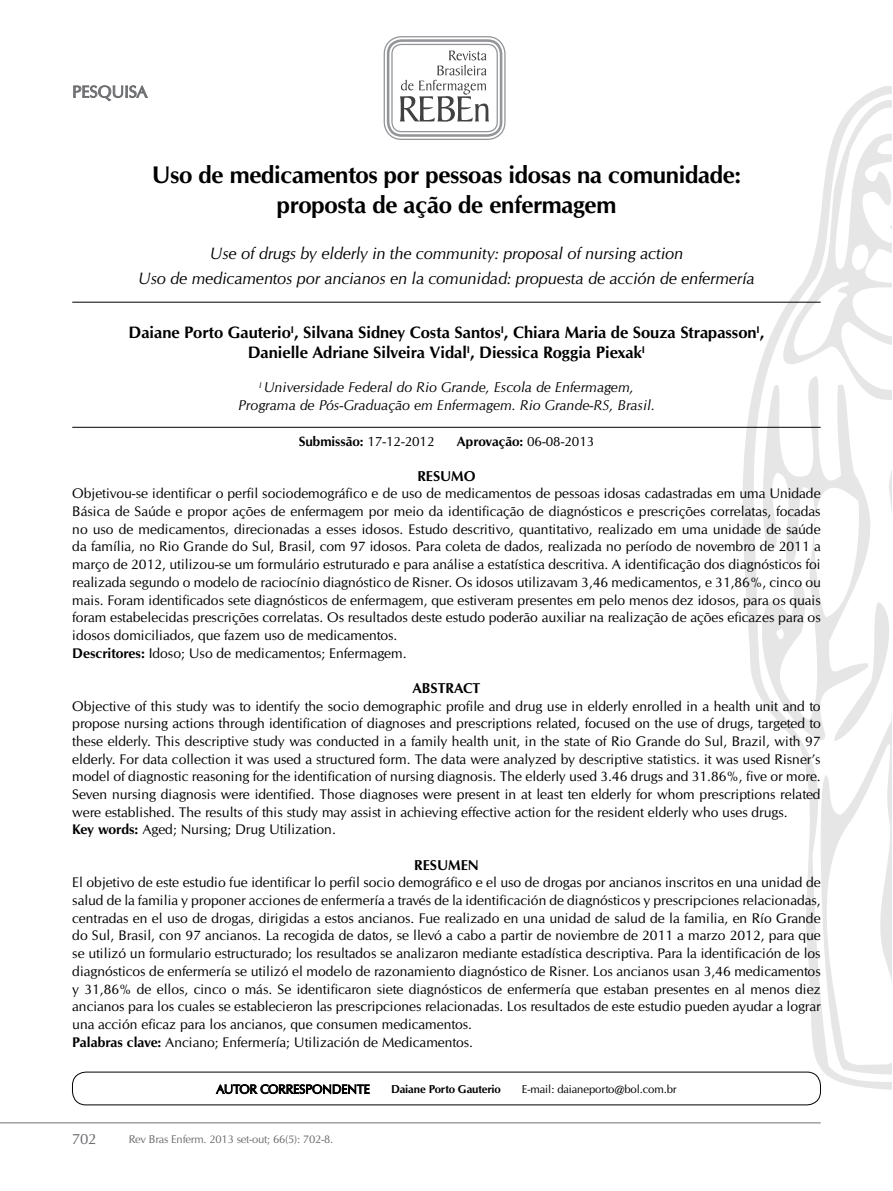
<style>
.page{position:relative;width:893px;height:1191px;background:#fff}
.page>*{position:absolute;margin:0;border:0;box-sizing:border-box;transform-origin:0 0}
.t1{font:700 24px/30px "URW Classico";letter-spacing:-.01em;color:#000;text-align:center}
.t2{font:700 16.5px/19.8px "URW Classico";color:#000;text-align:center}
.t3{font:italic 16.5px/25.2px "URW Classico";letter-spacing:-.01em;color:#000;text-align:center}
.t4{font:16.5px "URW Classico";color:#6d6e71}
.t5{font:15px "URW Classico";color:#6d6e71}
.t6{font:italic 14.25px/17.1px "URW Classico";color:#000;text-align:center}
.t7{font:700 14.25px "URW Classico";color:#000}
.t8{font:13.95px/17.7px "URW Classico";color:#000}
.t9{font:700 13.5px "URW Classico";color:#000}
.t10{font:12.45px "URW Classico";letter-spacing:-.01em;color:#000}
.t11{font:11.4px "URW Classico";letter-spacing:-.01em;color:#000}
.t12{font:700 11.4px "URW Classico";letter-spacing:-.01em;color:#000}
.t13{font:11.25px "URW Classico";letter-spacing:-.015em;color:#6d6e71}
.s1{font-weight:400}
.s2{font-weight:700}
</style>
<div class="page">
<svg style="left:719px;top:86px;width:173px;height:1003px"></svg>
<div style="left:384px;top:36px;width:122px;height:104px;border:1px solid #939598;border-radius:17px"></div>
<div style="left:387px;top:39px;width:115px;height:98px;border:3px solid #939598;border-radius:14px"></div>
<div style="left:391px;top:44px;width:107px;height:88px;border:1px solid #939598;border-radius:10px"></div>
<svg style="left:400px;top:51px;width:89px;height:71px"></svg>
<hr style="left:0;top:1122px;width:821px;height:1px;background:#6d6e71">
<hr style="left:72px;top:302px;width:749px;height:1px;background:#000">
<hr style="left:72px;top:427px;width:749px;height:1px;background:#000">
<svg style="left:73px;top:86px;width:75px;height:15px"></svg>
<div style="left:72px;top:1072px;width:749px;height:33px;border:1px solid #000;border-radius:14px"></div>
<svg style="left:216px;top:1084px;width:153px;height:9px"></svg>
<p class="t4" style="left:72px;top:82px;width:11px">pesquisa</p>
<h1 class="t1" style="left:152px;top:159px;width:591px">Uso de medicamentos por pessoas idosas na comunidade: proposta de ação de enfermagem</h1>
<p class="t3" style="left:138px;top:241px;width:618px">Use of drugs by elderly in the community: proposal of nursing action<br>Uso de medicamentos por ancianos en la comunidad: propuesta de acción de enfermería</p>
<p class="t2" style="left:129px;top:323px;width:637px">Daiane Porto Gauterio<sup>I</sup>, Silvana Sidney Costa Santos<sup>I</sup>, Chiara Maria de Souza Strapasson<sup>I</sup>,<br>Danielle Adriane Silveira Vidal<sup>I</sup>, Diessica Roggia Piexak<sup>I</sup></p>
<p class="t6" style="left:238px;top:379px;width:418px"><sup>I</sup> Universidade Federal do Rio Grande, Escola de Enfermagem,<br>Programa de Pós-Graduação em Enfermagem. Rio Grande-RS, Brasil.</p>
<p class="t9" style="left:299px;top:432px;width:137px">Submissão: <span class="s1">17-12-2012</span></p>
<p class="t9" style="left:457px;top:432px;width:139px">Aprovação: <span class="s1">06-08-2013</span></p>
<p class="t7" style="left:417px;top:467px;width:60px">RESUMO</p>
<p class="t8" style="left:72px;top:485px;width:750px">Objetivou-se identificar o perfil sociodemográfico e de uso de medicamentos de pessoas idosas cadastradas em uma Unidade Básica de Saúde e propor ações de enfermagem por meio da identificação de diagnósticos e prescrições correlatas, focadas no uso de medicamentos, direcionadas a esses idosos. Estudo descritivo, quantitativo, realizado em uma unidade de saúde da família, no Rio Grande do Sul, Brasil, com 97 idosos. Para coleta de dados, realizada no período de novembro de 2011 a março de 2012, utilizou-se um formulário estruturado e para análise a estatística descritiva. A identificação dos diagnósticos foi realizada segundo o modelo de raciocínio diagnóstico de Risner. Os idosos utilizavam 3,46 medicamentos, e 31,86%, cinco ou mais. Foram identificados sete diagnósticos de enfermagem, que estiveram presentes em pelo menos dez idosos, para os quais foram estabelecidas prescrições correlatas. Os resultados deste estudo poderão auxiliar na realização de ações eficazes para os idosos domiciliados, que fazem uso de medicamentos.<br><span class="s2">Descritores:</span> Idoso; Uso de medicamentos; Enfermagem.</p>
<p class="t7" style="left:412px;top:679px;width:69px">ABSTRACT</p>
<p class="t8" style="left:72px;top:697px;width:750px">Objective of this study was to identify the socio demographic profile and drug use in elderly enrolled in a health unit and to propose nursing actions through identification of diagnoses and prescriptions related, focused on the use of drugs, targeted to these elderly. This descriptive study was conducted in a family health unit, in the state of Rio Grande do Sul, Brazil, with 97 elderly. For data collection it was used a structured form. The data were analyzed by descriptive statistics. it was used Risner’s model of diagnostic reasoning for the identification of nursing diagnosis. The elderly used 3.46 drugs and 31.86%, five or more.<br>Seven nursing diagnosis were identified. Those diagnoses were present in at least ten elderly for whom prescriptions related were established. The results of this study may assist in achieving effective action for the resident elderly who uses drugs.<br><span class="s2">Key words:</span> Aged; Nursing; Drug Utilization.</p>
<p class="t7" style="left:414px;top:856px;width:66px">RESUMEN</p>
<p class="t8" style="left:72px;top:874px;width:750px">El objetivo de este estudio fue identificar lo perfil socio demográfico e el uso de drogas por ancianos inscritos en una unidad de salud de la familia y proponer acciones de enfermería a través de la identificación de diagnósticos y prescripciones relacionadas, centradas en el uso de drogas, dirigidas a estos ancianos. Fue realizado en una unidad de salud de la familia, en Río Grande do Sul, Brasil, con 97 ancianos. La recogida de datos, se llevó a cabo a partir de noviembre de 2011 a marzo 2012, para que se utilizó un formulario estructurado; los resultados se analizaron mediante estadística descriptiva. Para la identificación de los diagnósticos de enfermería se utilizó el modelo de razonamiento diagnóstico de Risner. Los ancianos usan 3,46 medicamentos y 31,86% de ellos, cinco o más. Se identificaron siete diagnósticos de enfermería que estaban presentes en al menos diez ancianos para los cuales se establecieron las prescripciones relacionadas. Los resultados de este estudio pueden ayudar a lograr una acción eficaz para los ancianos, que consumen medicamentos.<br><span class="s2">Palabras clave:</span> Anciano; Enfermería; Utilización de Medicamentos.</p>
<p class="t10" style="left:216px;top:1082px;width:155px">AUTOR CORRESPONDENTE</p>
<p class="t12" style="left:391px;top:1082px;width:111px">Daiane Porto Gauterio</p>
<p class="t11" style="left:522px;top:1082px;width:156px">E-mail: daianeporto@bol.com.br</p>
<p class="t5" style="left:72px;top:1130px;width:26px">702</p>
<p class="t13" style="left:129px;top:1133px;width:206px">Rev Bras Enferm. 2013 set-out; 66(5): 702-8.</p>
</div>
